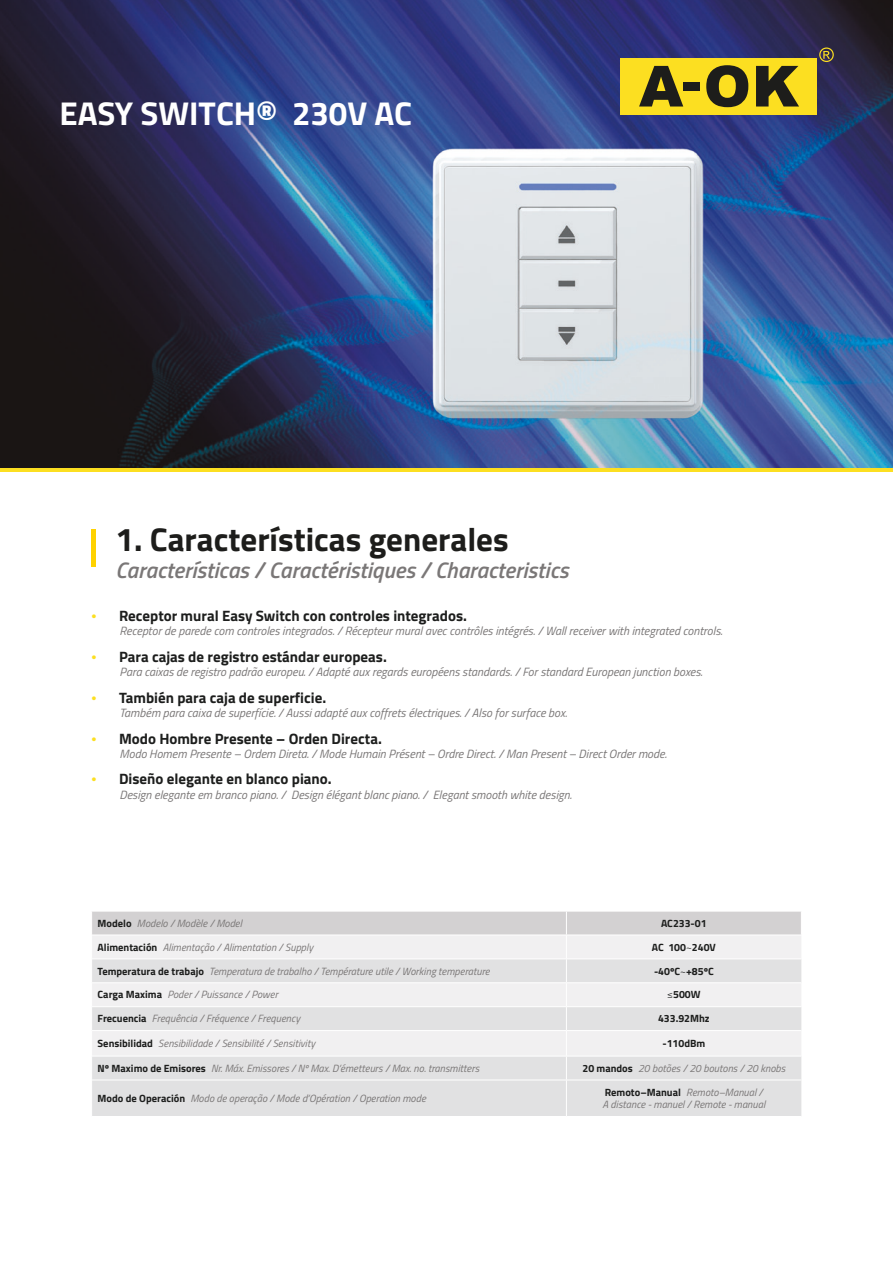
<style>
.page{position:relative;width:893px;height:1263px;background:#fff}
.page>*{position:absolute;margin:0;border:0;box-sizing:border-box;transform-origin:0 0}
.TIT_TXT_N{font:700 33px "Titillium Web";color:#1d1d1b}
.TIT_B{font:700 33px "Titillium Web";color:#fff}
.SUBTIT_EM{font:italic 600 22.5px "Titillium Web";color:#7a7777}
.t1{font:700 15px "Titillium Web";color:#1d1e1d}
.TOPO_TXT{font:italic 12px "Titillium Web";color:#7a7777}
.tabla_volada{font:italic 10.5px "Titillium Web";color:#7a7777}
.tabla_volada_center{font:italic 10.5px/12.6px "Titillium Web";color:#7a7777}
.tabla_volada_center-2{font:700 10.5px "Titillium Web";color:#1d1e1d}
.s1{font-family:"Myriad Pro";font-weight:400;font-size:18px;color:#fcdf21}
.s2{font-weight:700;font-style:normal;color:#1d1e1d}
.s3{font-weight:300}
</style>
<div class="page">
<img style="left:0;top:0;width:893px;height:468px">
<div style="left:621px;top:58px;width:196px;height:56px;background:#fcdf21"></div>
<svg style="left:639px;top:66px;width:44px;height:41px"></svg>
<div style="left:683px;top:82px;width:16px;height:9px;background:#1d1d1b"></div>
<svg style="left:706px;top:65px;width:42px;height:42px"></svg>
<svg style="left:756px;top:66px;width:43px;height:41px"></svg>
<svg style="left:819px;top:47px;width:15px;height:15px"></svg>
<hr style="left:0;top:468px;width:893px;height:3px;background:#fcdf21">
<hr style="left:91px;top:530px;width:4px;height:37px;background:#ffd200">
<div style="left:92px;top:1080px;width:709px;height:36px;background:#e1e1e2"></div>
<hr style="left:566px;top:1080px;width:1px;height:36px;background:#fff">
<svg style="left:92px;top:911px;width:710px;height:169px"></svg>
<p class="TIT_B" style="left:60px;top:89px;width:354px">EASY SWITCH® 230V AC</p>
<p class="TIT_TXT_N" style="left:116px;top:514px;width:394px">1. Características generales</p>
<p class="SUBTIT_EM" style="left:116px;top:553px;width:454px">Características / Caractéristiques / Characteristics</p>
<p class="t1" style="left:91px;top:604px;width:377px"><span class="s1">•</span> Receptor mural Easy Switch con controles integrados.</p>
<p class="TOPO_TXT" style="left:119px;top:622px;width:604px">Receptor de parede com controles integrados. / Récepteur mural avec contrôles intégrés. / Wall receiver with integrated controls.</p>
<p class="t1" style="left:91px;top:645px;width:297px"><span class="s1">•</span> Para cajas de registro estándar europeas.</p>
<p class="TOPO_TXT" style="left:119px;top:663px;width:585px">Para caixas de registro padrão europeu. / Adapté aux regards européens standards. / For standard European junction boxes.</p>
<p class="t1" style="left:91px;top:686px;width:236px"><span class="s1">•</span> También para caja de superficie.</p>
<p class="TOPO_TXT" style="left:119px;top:704px;width:449px">Também para caixa de superfície. / Aussi adapté aux coffrets électriques. / Also for surface box.</p>
<p class="t1" style="left:91px;top:727px;width:292px"><span class="s1">•</span> Modo Hombre Presente – Orden Directa.</p>
<p class="TOPO_TXT" style="left:119px;top:745px;width:549px">Modo Homem Presente – Ordem Direta. / Mode Humain Présent – Ordre Direct. / Man Present – Direct Order mode.</p>
<p class="t1" style="left:91px;top:768px;width:242px"><span class="s1">•</span> Diseño elegante en blanco piano.</p>
<p class="TOPO_TXT" style="left:119px;top:786px;width:454px">Design elegante em branco piano. / Design élégant blanc piano. / Elegant smooth white design.</p>
<p class="tabla_volada" style="left:98px;top:915px;width:146px"><span class="s2">Modelo</span> Modelo / Modèle / Model</p>
<p class="tabla_volada_center-2" style="left:661px;top:915px;width:47px">AC233-01</p>
<p class="tabla_volada" style="left:98px;top:939px;width:217px"><span class="s2">Alimentación</span> Alimentação / Alimentation / Supply</p>
<p class="tabla_volada_center-2" style="left:652px;top:939px;width:66px">AC 100<span class="s3">~</span>240V</p>
<p class="tabla_volada" style="left:98px;top:963px;width:394px"><span class="s2">Temperatura de trabajo</span> Temperatura de trabalho / Température utile / Working temperature</p>
<p class="tabla_volada_center-2" style="left:654px;top:963px;width:61px">-40ºC<span class="s3">~</span>+85ºC</p>
<p class="tabla_volada" style="left:98px;top:987px;width:182px"><span class="s2">Carga Maxima</span> Poder / Puissance / Power</p>
<p class="tabla_volada_center-2" style="left:667px;top:987px;width:35px"><span class="s3">≤</span>500W</p>
<p class="tabla_volada" style="left:98px;top:1011px;width:204px"><span class="s2">Frecuencia</span> Frequência / Fréquence / Frequency</p>
<p class="tabla_volada_center-2" style="left:658px;top:1011px;width:53px">433.92Mhz</p>
<p class="tabla_volada" style="left:98px;top:1036px;width:219px"><span class="s2">Sensibilidad</span> Sensibilidade / Sensibilité / Sensitivity</p>
<p class="tabla_volada_center-2" style="left:662px;top:1035px;width:44px">-110dBm</p>
<p class="tabla_volada" style="left:98px;top:1060px;width:383px"><span class="s2">Nº Maximo de Emisores</span> Nr. Máx. Emissores / Nº Max. D’émetteurs / Max. no. transmitters</p>
<p class="tabla_volada" style="left:582px;top:1060px;width:204px"><span class="s2">20 mandos</span> 20 botões / 20 boutons / 20 knobs</p>
<p class="tabla_volada" style="left:98px;top:1090px;width:330px"><span class="s2">Modo de Operación</span> Modo de operação / Mode d’Opération / Operation mode</p>
<p class="tabla_volada_center" style="left:602px;top:1085px;width:164px"><span class="s2">Remoto–Manual</span> Remoto–Manual /<br>A distance - manuel / Remote - manual</p>
</div>
